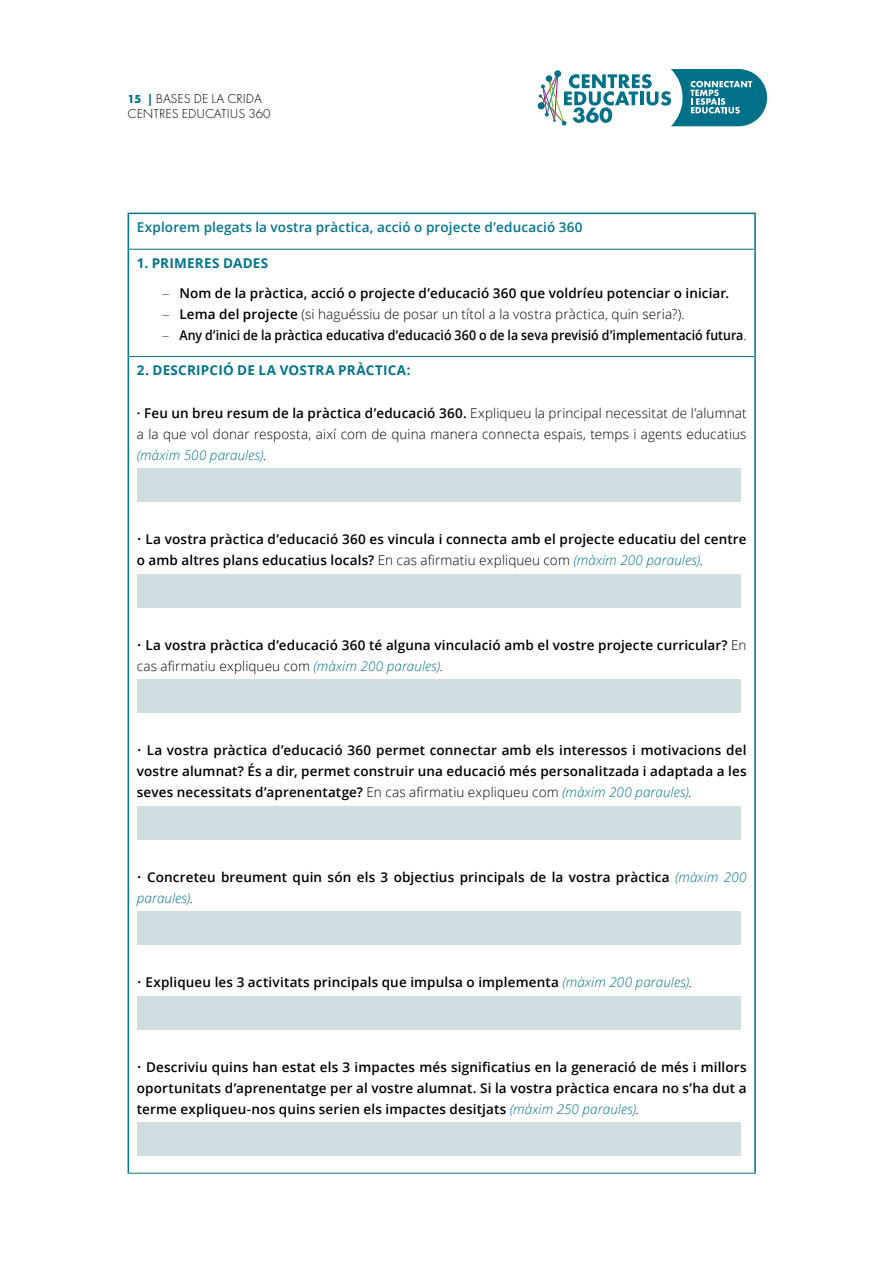
<style>
.page{position:relative;width:893px;height:1263px;background:#fff}
.page>*{position:absolute;margin:0;border:0;box-sizing:border-box;transform-origin:0 0}
.t1{font:600 13.5px/21px "Open Sans";letter-spacing:.01em;color:#000}
.t2{font:300 13.5px/21px "Open Sans";letter-spacing:.01em;color:#000;text-align:justify}
.t3{font:600 13.5px "Open Sans";letter-spacing:.01em;color:#000;scale:.92 1}
.t4{font:600 13.5px "Open Sans";letter-spacing:.01em;color:#00748d}
.t5{font:700 13.5px "Open Sans";letter-spacing:.02em;color:#00748d}
.t6{font:300 13.5px/15.5px "Futura PT";color:#000}
.s1{font-weight:700;font-size:12px;color:#00748d}
.s2{font-family:"Gill Sans Std";font-weight:300}
.s3{font-family:"Gill Sans Std"}
.s4{font-weight:600}
.s5{font-weight:300}
.s6{font-style:italic;color:#00748d}
.s7{font-weight:300;font-style:italic;color:#00748d}
.s8{font-weight:300;font-style:italic}
</style>
<div class="page">
<svg style="left:537px;top:69px;width:231px;height:58px"></svg>
<hr style="left:754px;top:214px;width:2px;height:35px;background:#00748d">
<hr style="left:754px;top:249px;width:2px;height:108px;background:#00748d">
<hr style="left:754px;top:357px;width:2px;height:816px;background:#00748d">
<hr style="left:128px;top:213px;width:628px;height:1px;background:#00748d">
<hr style="left:128px;top:214px;width:1px;height:35px;background:#00748d">
<hr style="left:128px;top:249px;width:1px;height:108px;background:#00748d">
<hr style="left:128px;top:357px;width:1px;height:816px;background:#00748d">
<hr style="left:129px;top:249px;width:625px;height:1px;background:#00748d">
<hr style="left:129px;top:356px;width:625px;height:1px;background:#00748d">
<hr style="left:128px;top:1173px;width:628px;height:1px;background:#00748d">
<div style="left:137px;top:468px;width:604px;height:34px;background:#d0dee2"></div>
<div style="left:137px;top:574px;width:604px;height:33px;background:#d0dee2"></div>
<div style="left:137px;top:679px;width:604px;height:34px;background:#d0dee2"></div>
<div style="left:137px;top:806px;width:604px;height:33px;background:#d0dee2"></div>
<div style="left:137px;top:911px;width:604px;height:34px;background:#d0dee2"></div>
<div style="left:137px;top:996px;width:604px;height:33px;background:#d0dee2"></div>
<div style="left:137px;top:1122px;width:604px;height:34px;background:#d0dee2"></div>
<p class="t6" style="left:128px;top:91px;width:145px"><span class="s1">15 |</span> BASES DE LA CRIDA<br>CENTRES EDUCATIUS 360</p>
<p class="t4" style="left:137px;top:218px;width:447px">Explorem plegats la vostra pràctica, acció o projecte d’educació 360</p>
<p class="t5" style="left:137px;top:254px;width:133px">1. PRIMERES DADES</p>
<p class="t1" style="left:162px;top:282px;width:568px"><span class="s2">–</span> Nom de la pràctica, acció o projecte d’educació 360 que voldríeu potenciar o iniciar.</p>
<p class="t2" style="left:162px;top:303px;width:524px"><span class="s3">–</span> <span class="s4">Lema del projecte</span> (si haguéssiu de posar un títol a la vostra pràctica, quin seria?).</p>
<p class="t3" style="left:162px;top:325px;width:637px"><span class="s2">–</span> Any d’inici de la pràctica educativa d’educació 360 o de la seva previsió d’implementació futura<span class="s5">.</span></p>
<p class="t5" style="left:137px;top:361px;width:275px">2. DESCRIPCIÓ DE LA VOSTRA PRÀCTICA:</p>
<p class="t2" style="left:137px;top:402px;width:611px"><span class="s4">· Feu un breu resum de la pràctica d’educació 360.</span> Expliqueu la principal necessitat de l’alumnat a la que vol donar resposta, així com de quina manera connecta espais, temps i agents educatius <span class="s6">(màxim 500 paraules)</span>.</p>
<p class="t1" style="left:137px;top:528px;width:611px"><span class="s5">•</span> La vostra pràctica d’educació 360 es vincula i connecta amb el projecte educatiu del centre o amb altres plans educatius locals? <span class="s5">En cas afirmatiu expliqueu com</span> <span class="s7">(màxim 200 paraules)</span><span class="s8">.</span></p>
<p class="t1" style="left:137px;top:634px;width:611px"><span class="s5">•</span> La vostra pràctica d’educació 360 té alguna vinculació amb el vostre projecte curricular? <span class="s5">En cas afirmatiu expliqueu com</span> <span class="s7">(màxim 200 paraules)</span><span class="s8">.</span></p>
<p class="t1" style="left:137px;top:740px;width:611px;text-align:justify"><span class="s5">•</span> La vostra pràctica d’educació 360 permet connectar amb els interessos i motivacions del vostre alumnat? És a dir, permet construir una educació més personalitzada i adaptada a les seves necessitats d’aprenentatge? <span class="s5">En cas afirmatiu expliqueu com</span> <span class="s7">(màxim 200 paraules)</span><span class="s8">.</span></p>
<p class="t1" style="left:137px;top:866px;width:611px"><span class="s5">•</span> Concreteu breument quin són els 3 objectius principals de la vostra pràctica <span class="s7">(màxim 200 paraules)</span><span class="s8">.</span></p>
<p class="t1" style="left:137px;top:972px;width:557px"><span class="s5">•</span> Expliqueu les 3 activitats principals que impulsa o implementa <span class="s7">(màxim 200 paraules)</span><span class="s8">.</span></p>
<p class="t1" style="left:137px;top:1056px;width:611px;text-align:justify"><span class="s5">•</span> Descriviu quins han estat els 3 impactes més significatius en la generació de més i millors oportunitats d’aprenentatge per al vostre alumnat. Si la vostra pràctica encara no s’ha dut a terme expliqueu-nos quins serien els impactes desitjats <span class="s7">(màxim 250 paraules)</span><span class="s8">.</span></p>
</div>
